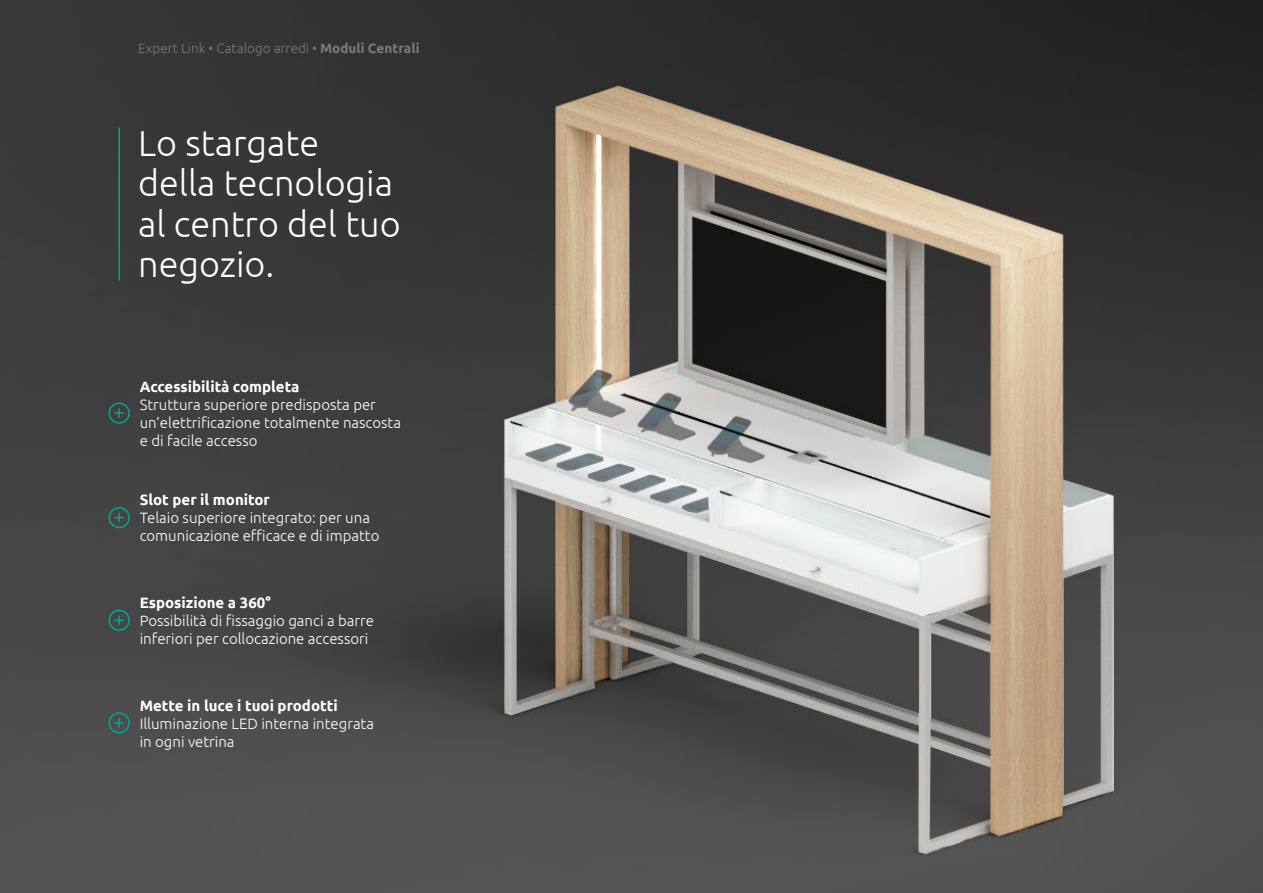
<style>
.page{position:relative;width:1263px;height:893px;background:#fff}
.page>*{position:absolute;margin:0;border:0;box-sizing:border-box;transform-origin:0 0}
.t1{font:300 36px/40.5px "Ubuntu";color:#fff}
.t2{font:300 15px/18px "Ubuntu";color:#fff}
.t3{font:700 15px "Ubuntu";color:#fff}
.t4{font:300 13.5px "Ubuntu";color:#7a7a7a}
.s1{font-weight:700}
</style>
<div class="page">
<img style="left:0;top:0;width:1263px;height:893px">
<hr style="left:118px;top:128px;width:2px;height:153px;background:#00a890">
<svg style="left:115px;top:409px;width:8px;height:8px"></svg>
<div style="left:109px;top:402px;width:21px;height:22px;border:2px solid #00a890;border-radius:50%"></div>
<svg style="left:115px;top:513px;width:8px;height:9px"></svg>
<div style="left:109px;top:507px;width:21px;height:21px;border:2px solid #00a890;border-radius:50%"></div>
<svg style="left:115px;top:616px;width:8px;height:8px"></svg>
<div style="left:109px;top:610px;width:21px;height:21px;border:2px solid #00a890;border-radius:50%"></div>
<svg style="left:115px;top:719px;width:8px;height:8px"></svg>
<div style="left:109px;top:712px;width:21px;height:21px;border:2px solid #00a890;border-radius:50%"></div>
<p class="t4" style="left:138px;top:40px;width:283px">Expert Link • Catalogo arredi • <span class="s1">Moduli Centrali</span></p>
<h1 class="t1" style="left:138px;top:122px;width:264px">Lo stargate della tecnologia al centro del tuo negozio.</h1>
<p class="t3" style="left:140px;top:377px;width:161px">Accessibilità completa</p>
<p class="t2" style="left:140px;top:395px;width:263px">Struttura superiore predisposta per un’elettrificazione totalmente nascosta e di facile accesso</p>
<p class="t3" style="left:140px;top:491px;width:132px">Slot per il monitor</p>
<p class="t2" style="left:140px;top:509px;width:241px">Telaio superiore integrato: per una comunicazione efficace e di impatto</p>
<p class="t3" style="left:140px;top:594px;width:133px">Esposizione a 360°</p>
<p class="t2" style="left:140px;top:611px;width:236px">Possibilità di fissaggio ganci a barre inferiori per collocazione accessori</p>
<p class="t3" style="left:140px;top:696px;width:200px">Mette in luce i tuoi prodotti</p>
<p class="t2" style="left:140px;top:714px;width:236px">Illuminazione LED interna integrata in ogni vetrina</p>
</div>
